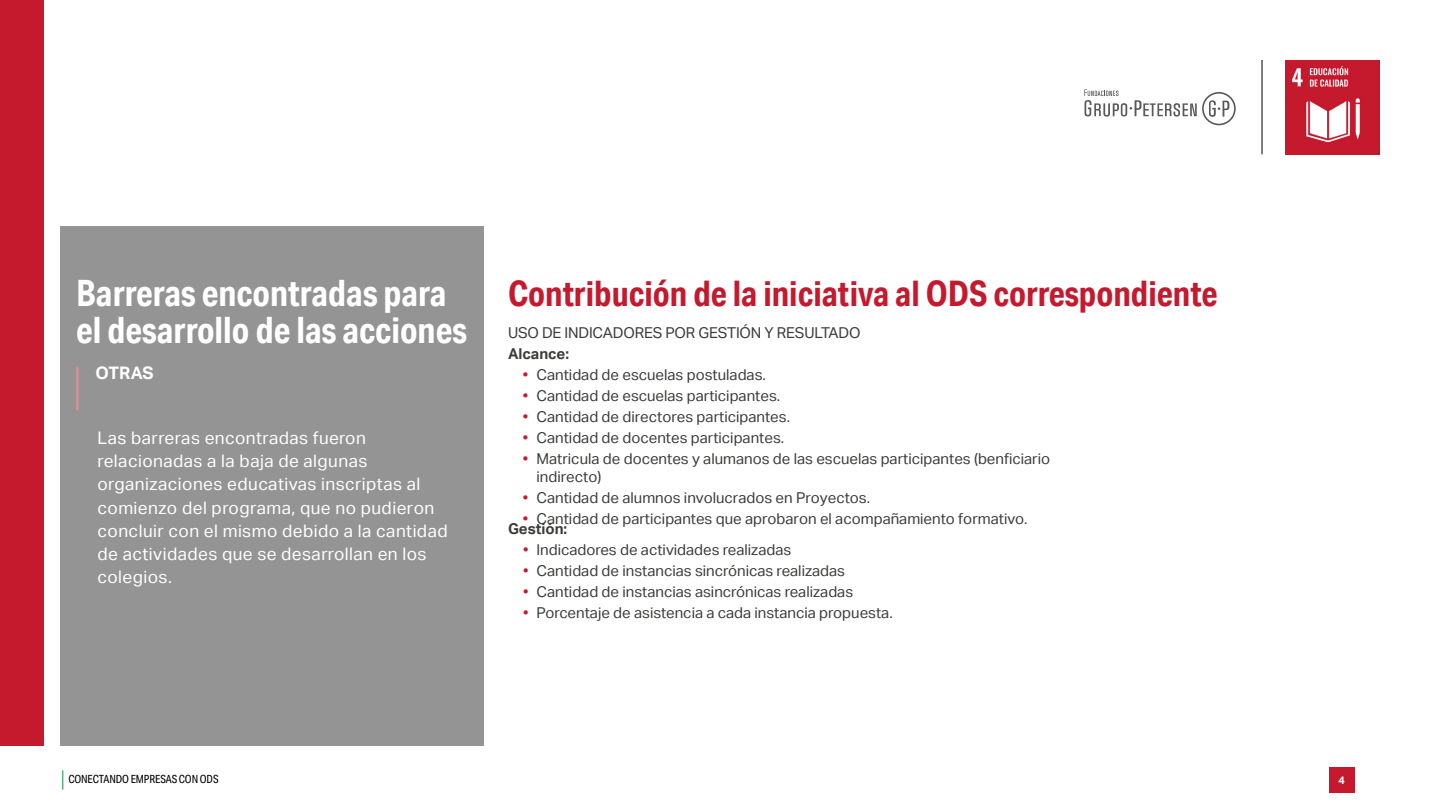
<style>
.page{position:relative;width:1440px;height:810px;background:#fff}
.page>*{position:absolute;margin:0;border:0;box-sizing:border-box;transform-origin:0 0}
.t1{font:700 36.38px/37.1px "Aktiv Grotesk Cd";color:#fff}
.t2{font:700 35.25px "Aktiv Grotesk Cd";color:#c5192d}
.t3{font:17.25px/23.2px "Aktiv Grotesk";letter-spacing:.025em;color:#fff}
.t4{font:700 17.25px "Aktiv Grotesk";letter-spacing:-.01em;color:#fff}
.t5{font:15px/18px "Aktiv Grotesk";color:#3c3c3b}
.t6{font:700 15px "Aktiv Grotesk";color:#3c3c3b}
.t7{font:11.25px "Aktiv Grotesk Cd";letter-spacing:-.01em;color:#000}
.t8{font:700 10.88px "Aktiv Grotesk";color:#fff}
.s1{color:#c5192d}
</style>
<div class="page">
<svg style="left:62px;top:770px;width:1px;height:20px"></svg>
<div style="left:1329px;top:767px;width:25px;height:26px;background:#c5192d"></div>
<img style="left:1285px;top:60px;width:95px;height:95px">
<hr style="left:1262px;top:60px;width:1px;height:94px;background:#000">
<svg style="left:1084px;top:89px;width:152px;height:36px"></svg>
<div style="left:0;top:0;width:44px;height:746px;background:#c5192d"></div>
<div style="left:60px;top:226px;width:424px;height:520px;background:#949494"></div>
<hr style="left:76px;top:367px;width:2px;height:43px;background:#e28c96">
<h1 class="t1" style="left:76px;top:274px;width:392px">Barreras encontradas para el desarrollo de las acciones</h1>
<p class="t4" style="left:96px;top:363px;width:60px">OTRAS</p>
<p class="t3" style="left:97px;top:426px;width:352px">Las barreras encontradas fueron relacionadas a la baja de algunas organizaciones educativas inscriptas al comienzo del programa, que no pudieron concluir con el mismo debido a la cantidad de actividades que se desarrollan en los colegios.</p>
<h2 class="t2" style="left:508px;top:271px;width:711px">Contribución de la iniciativa al ODS correspondiente</h2>
<p class="t5" style="left:508px;top:324px;width:354px">USO DE INDICADORES POR GESTIÓN Y RESULTADO</p>
<p class="t6" style="left:508px;top:345px;width:63px">Alcance:</p>
<p class="t5" style="left:523px;top:366px;width:244px"><span class="s1">•</span> Cantidad de escuelas postuladas.</p>
<p class="t5" style="left:523px;top:387px;width:259px"><span class="s1">•</span> Cantidad de escuelas participantes.</p>
<p class="t5" style="left:523px;top:408px;width:269px"><span class="s1">•</span> Cantidad de directores participantes.</p>
<p class="t5" style="left:523px;top:429px;width:263px"><span class="s1">•</span> Cantidad de docentes participantes.</p>
<p class="t5" style="left:536px;top:450px;width:515px;text-indent:-13px"><span class="s1">•</span> Matricula de docentes y alumanos de las escuelas participantes (benficiario indirecto)</p>
<p class="t5" style="left:523px;top:489px;width:349px"><span class="s1">•</span> Cantidad de alumnos involucrados en Proyectos.</p>
<p class="t5" style="left:523px;top:510px;width:506px"><span class="s1">•</span> Cantidad de participantes que aprobaron el acompañamiento formativo.</p>
<p class="t6" style="left:508px;top:520px;width:61px">Gestión:</p>
<p class="t5" style="left:523px;top:541px;width:270px"><span class="s1">•</span> Indicadores de actividades realizadas</p>
<p class="t5" style="left:523px;top:562px;width:324px"><span class="s1">•</span> Cantidad de instancias sincrónicas realizadas</p>
<p class="t5" style="left:523px;top:583px;width:332px"><span class="s1">•</span> Cantidad de instancias asincrónicas realizadas</p>
<p class="t5" style="left:523px;top:604px;width:371px"><span class="s1">•</span> Porcentaje de asistencia a cada instancia propuesta.</p>
<p class="t7" style="left:68px;top:773px;width:152px">CONECTANDO EMPRESAS CON ODS</p>
<p class="t8" style="left:1338px;top:774px;width:8px">4</p>
</div>
